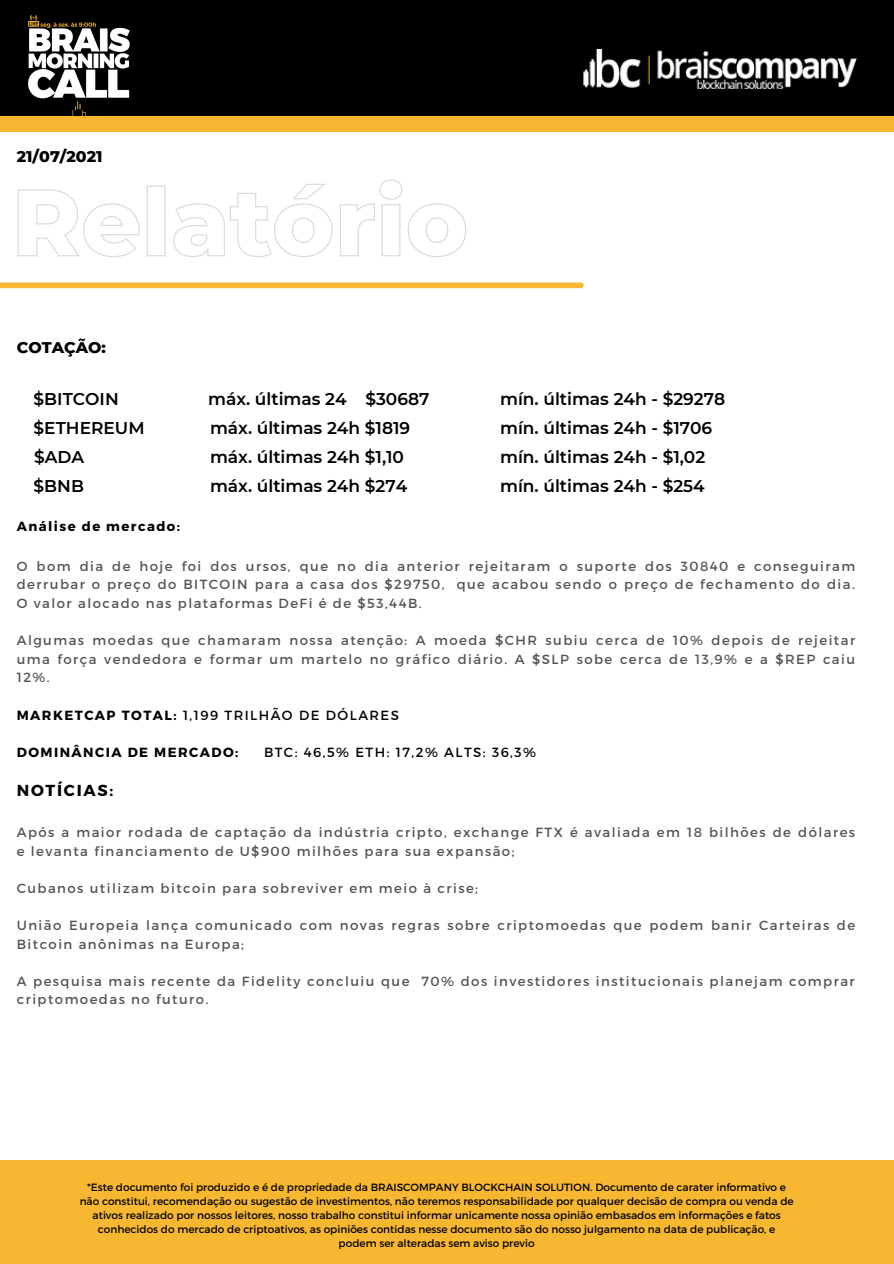
<style>
.page{position:relative;width:894px;height:1264px;background:#fff}
.page>*{position:absolute;margin:0;border:0;box-sizing:border-box;transform-origin:0 0}
.t1{font:600 16.95px "Montserrat";color:#000}
.t2{font:700 15.9px "Montserrat";letter-spacing:.11em;color:#000}
.t3{font:800 15.75px "Montserrat";color:#000}
.t4{font:13.2px/18.6px "Montserrat";letter-spacing:.11em;color:#545454}
.t5{font:13.2px "Montserrat";letter-spacing:.11em;color:#000}
.t6{font:700 13.2px "Montserrat";letter-spacing:.11em;color:#000}
.t7{font:10.5px/14px "Montserrat";color:#000;text-align:center}
.s1{font-weight:700}
</style>
<div class="page">
<div style="left:0;top:0;width:893px;height:132px;background:#f7b731"></div>
<div style="left:0;top:0;width:893px;height:116px;background:#000"></div>
<img style="left:583px;top:50px;width:273px;height:38px">
<div style="left:0;top:1159px;width:893px;height:104px;background:#f7b731"></div>
<div style="left:0;top:282px;width:580px;height:6px;background:#f7b731"></div>
<img style="left:28px;top:15px;width:102px;height:103px">
<svg style="left:17px;top:179px;width:450px;height:78px"></svg>
<p class="t3" style="left:17px;top:147px;width:87px">21/07/2021</p>
<p class="t3" style="left:17px;top:338px;width:91px">COTAÇÃO:</p>
<p class="t1" style="left:34px;top:389px;width:87px">$BITCOIN</p>
<p class="t1" style="left:208px;top:389px;width:223px">máx. últimas 24 $30687</p>
<p class="t1" style="left:500px;top:388px;width:226px">mín. últimas 24h - $29278</p>
<p class="t1" style="left:34px;top:417px;width:112px">$ETHEREUM</p>
<p class="t1" style="left:210px;top:417px;width:201px">máx. últimas 24h $1819</p>
<p class="t1" style="left:500px;top:417px;width:213px">mín. últimas 24h - $1706</p>
<p class="t1" style="left:34px;top:446px;width:52px">$ADA</p>
<p class="t1" style="left:210px;top:446px;width:195px">máx. últimas 24h $1,10</p>
<p class="t1" style="left:500px;top:446px;width:206px">mín. últimas 24h - $1,02</p>
<p class="t1" style="left:34px;top:476px;width:52px">$BNB</p>
<p class="t1" style="left:210px;top:476px;width:199px">máx. últimas 24h $274</p>
<p class="t1" style="left:500px;top:476px;width:206px">mín. últimas 24h - $254</p>
<p class="t6" style="left:17px;top:517px;width:165px">Análise de mercado:</p>
<p class="t4" style="left:17px;top:556px;width:839px;text-align:justify">O bom dia de hoje foi dos ursos, que no dia anterior rejeitaram o suporte dos 30840 e conseguiram derrubar o preço do BITCOIN para a casa dos $29750, que acabou sendo o preço de fechamento do dia.<br>O valor alocado nas plataformas DeFi é de $53,44B.</p>
<p class="t4" style="left:17px;top:630px;width:839px;text-align:justify">Algumas moedas que chamaram nossa atenção: A moeda $CHR subiu cerca de 10% depois de rejeitar uma força vendedora e formar um martelo no gráfico diário. A $SLP sobe cerca de 13,9% e a $REP caiu 12%.</p>
<p class="t5" style="left:17px;top:706px;width:383px"><span class="s1">MARKETCAP TOTAL:</span> 1,199 TRILHÃO DE DÓLARES</p>
<p class="t6" style="left:17px;top:743px;width:223px">DOMINÂNCIA DE MERCADO:</p>
<p class="t5" style="left:264px;top:743px;width:273px">BTC: 46,5% ETH: 17,2% ALTS: 36,3%</p>
<p class="t2" style="left:17px;top:780px;width:98px">NOTÍCIAS:</p>
<p class="t4" style="left:17px;top:822px;width:839px">Após a maior rodada de captação da indústria cripto, exchange FTX é avaliada em 18 bilhões de dólares e levanta financiamento de U$900 milhões para sua expansão;</p>
<p class="t4" style="left:17px;top:878px;width:463px">Cubanos utilizam bitcoin para sobreviver em meio à crise;</p>
<p class="t4" style="left:17px;top:915px;width:839px">União Europeia lança comunicado com novas regras sobre criptomoedas que podem banir Carteiras de<br>Bitcoin anônimas na Europa;</p>
<p class="t4" style="left:17px;top:971px;width:839px">A pesquisa mais recente da Fidelity concluiu que 70% dos investidores institucionais planejam comprar criptomoedas no futuro.</p>
<p class="t7" style="left:80px;top:1179px;width:715px">*Este documento foi produzido e é de propriedade da BRAISCOMPANY BLOCKCHAIN SOLUTION. Documento de carater informativo e não constitui, recomendação ou sugestão de investimentos, não teremos responsabilidade por qualquer decisão de compra ou venda de ativos realizado por nossos leitores, nosso trabalho constitui informar unicamente nossa opinião embasados em informações e fatos conhecidos do mercado de criptoativos, as opiniões contidas nesse documento são do nosso julgamento na data de publicação, e podem ser alteradas sem aviso previo</p>
</div>
